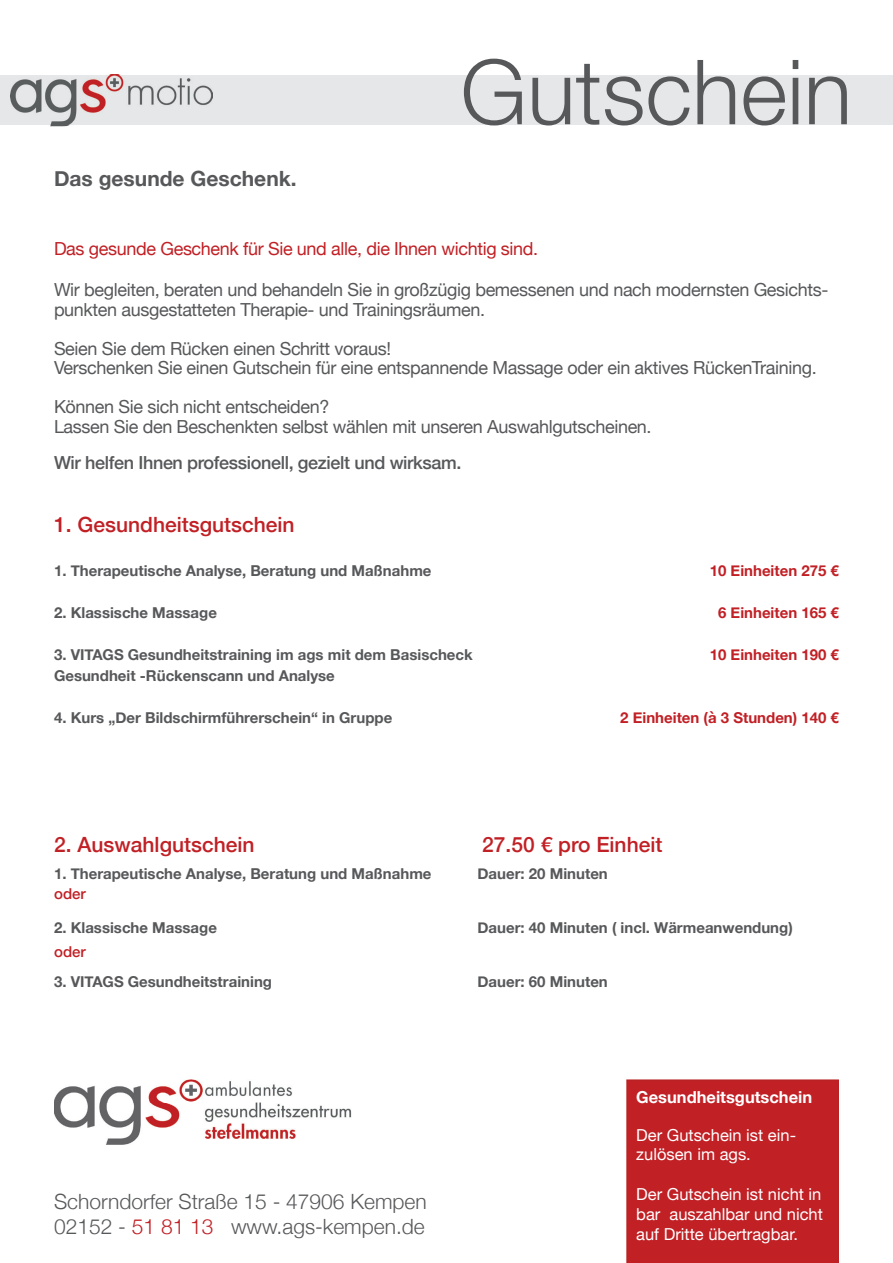
<style>
.page{position:relative;width:893px;height:1263px;background:#fff}
.page>*{position:absolute;margin:0;border:0;box-sizing:border-box;transform-origin:0 0}
.t1{font:300 90px "Helvetica Neue";color:#57585a}
.t2{font:300 21px/25.2px "Helvetica Neue";color:#57585a}
.t3{font:500 21px "Helvetica Neue";color:#c12025}
.t4{font:700 21px "Helvetica Neue";color:#57585a}
.t5{font:18px/19.5px "Helvetica Neue";letter-spacing:-.02em;color:#57585a}
.t6{font:18px "Helvetica Neue";letter-spacing:-.02em;color:#c12025}
.t7{font:500 18px "Helvetica Neue";letter-spacing:-.02em;color:#57585a}
.t8{font:16.5px/19.8px "Helvetica Neue";color:#fff}
.t9{font:700 16.5px "Helvetica Neue";color:#fff}
.t10{font:700 15px/21px "Helvetica Neue";color:#57585a}
.t11{font:700 15px "Helvetica Neue";color:#c12025}
.t12{font:500 15px "Helvetica Neue";color:#c12025}
.s1{color:#c12025}
</style>
<div class="page">
<div style="left:0;top:75px;width:893px;height:50px;background:#e6e7e9"></div>
<img style="left:11px;top:75px;width:201px;height:50px">
<img style="left:54px;top:1079px;width:298px;height:66px">
<img style="left:54px;top:1099px;width:298px;height:3px">
<div style="left:626px;top:1079px;width:213px;height:184px;background:#c12025"></div>
<p class="t4" style="left:54px;top:162px;width:244px">Das gesunde Geschenk.</p>
<h1 class="t1" style="left:460px;top:20px;width:393px">Gutschein</h1>
<p class="t6" style="left:54px;top:236px;width:486px">Das gesunde Geschenk für Sie und alle, die Ihnen wichtig sind.</p>
<p class="t5" style="left:54px;top:281px;width:776px">Wir begleiten, beraten und behandeln Sie in großzügig bemessenen und nach modernsten Gesichts&shy;punkten ausgestatteten Therapie- und Trainingsräumen.</p>
<p class="t5" style="left:54px;top:340px;width:764px">Seien Sie dem Rücken einen Schritt voraus!<br>Verschenken Sie einen Gutschein für eine entspannende Massage oder ein aktives RückenTraining.</p>
<p class="t5" style="left:54px;top:398px;width:599px">Können Sie sich nicht entscheiden?<br>Lassen Sie den Beschenkten selbst wählen mit unseren Auswahlgutscheinen.</p>
<p class="t7" style="left:54px;top:449px;width:409px">Wir helfen Ihnen professionell, gezielt und wirksam.</p>
<p class="t3" style="left:54px;top:508px;width:242px">1. Gesundheitsgutschein</p>
<p class="t10" style="left:54px;top:560px;width:379px">1. Therapeutische Analyse, Beratung und Maßnahme</p>
<p class="t10" style="left:54px;top:602px;width:165px">2. Klassische Massage</p>
<p class="t10" style="left:54px;top:644px;width:420px">3. VITAGS Gesundheitstraining im ags mit dem Basischeck<br>Gesundheit -Rückenscann und Analyse</p>
<p class="t10" style="left:54px;top:707px;width:340px">4. Kurs „Der Bildschirmführerschein“ in Gruppe</p>
<p class="t11" style="left:710px;top:559px;width:131px">10 Einheiten 275 €</p>
<p class="t11" style="left:718px;top:601px;width:122px">6 Einheiten 165 €</p>
<p class="t11" style="left:710px;top:643px;width:131px">10 Einheiten 190 €</p>
<p class="t11" style="left:620px;top:706px;width:220px">2 Einheiten (à 3 Stunden) 140 €</p>
<p class="t3" style="left:54px;top:828px;width:202px">2. Auswahlgutschein</p>
<p class="t3" style="left:482px;top:828px;width:182px">27.50 € pro Einheit</p>
<p class="t10" style="left:54px;top:863px;width:379px">1. Therapeutische Analyse, Beratung und Maßnahme</p>
<p class="t12" style="left:54px;top:881px;width:33px">oder</p>
<p class="t10" style="left:54px;top:917px;width:165px">2. Klassische Massage</p>
<p class="t12" style="left:54px;top:940px;width:33px">oder</p>
<p class="t10" style="left:54px;top:971px;width:220px">3. VITAGS Gesundheitstraining</p>
<p class="t2" style="left:54px;top:1187px;width:374px">Schorndorfer Straße 15 - 47906 Kempen<br>02152 - <span class="s1">51 81 13</span> www.ags-kempen.de</p>
<p class="t10" style="left:477px;top:863px;width:132px">Dauer: 20 Minuten</p>
<p class="t10" style="left:477px;top:917px;width:317px">Dauer: 40 Minuten ( incl. Wärmeanwendung)</p>
<p class="t10" style="left:477px;top:971px;width:132px">Dauer: 60 Minuten</p>
<p class="t9" style="left:636px;top:1084px;width:177px">Gesundheitsgutschein</p>
<p class="t8" style="left:636px;top:1126px;width:161px">Der Gutschein ist ein&shy;zulösen im ags.</p>
<p class="t8" style="left:636px;top:1185px;width:188px;text-align:justify">Der Gutschein ist nicht in bar auszahlbar und nicht auf Dritte übertragbar.</p>
</div>
